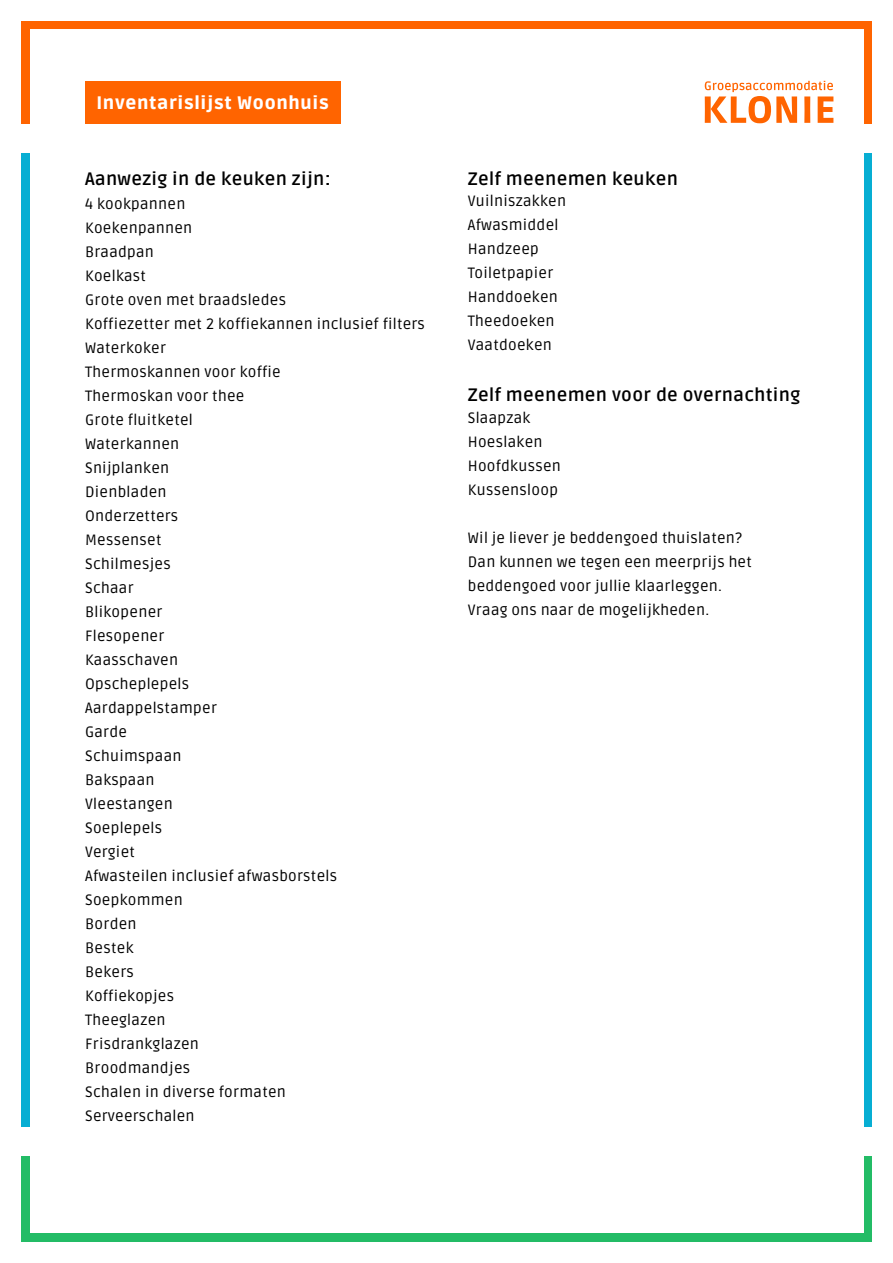
<style>
.page{position:relative;width:893px;height:1263px;background:#fff}
.page>*{position:absolute;margin:0;border:0;box-sizing:border-box;transform-origin:0 0}
.t1{font:700 18px "Ruda";letter-spacing:.02em;color:#000}
.t2{font:900 18px "Ruda";letter-spacing:.04em;color:#fff}
.t3{font:15px/24px "Ruda";letter-spacing:.02em;color:#000}
</style>
<div class="page">
<div style="left:21px;top:21px;width:851px;height:102px;background:#ff6400"></div>
<div style="left:21px;top:153px;width:851px;height:974px;background:#07aed3"></div>
<div style="left:21px;top:1157px;width:851px;height:85px;background:#23bc66"></div>
<div style="left:30px;top:30px;width:833px;height:1203px;background:#fff"></div>
<svg style="left:705px;top:81px;width:128px;height:42px"></svg>
<div style="left:85px;top:81px;width:255px;height:42px;background:#ff6400"></div>
<p class="t2" style="left:96px;top:92px;width:234px">Inventarislijst Woonhuis</p>
<p class="t1" style="left:85px;top:168px;width:247px">Aanwezig in de keuken zijn:</p>
<p class="t3" style="left:85px;top:192px;width:341px">4 kookpannen<br>Koekenpannen<br>Braadpan<br>Koelkast<br>Grote oven met braadsledes<br>Koffiezetter met 2 koffiekannen inclusief filters<br>Waterkoker<br>Thermoskannen voor koffie<br>Thermoskan voor thee<br>Grote fluitketel<br>Waterkannen<br>Snijplanken<br>Dienbladen<br>Onderzetters<br>Messenset<br>Schilmesjes<br>Schaar<br>Blikopener<br>Flesopener<br>Kaasschaven<br>Opscheplepels<br>Aardappelstamper<br>Garde<br>Schuimspaan<br>Bakspaan<br>Vleestangen<br>Soeplepels<br>Vergiet<br>Afwasteilen inclusief afwasborstels<br>Soepkommen<br>Borden<br>Bestek<br>Bekers<br>Koffiekopjes<br>Theeglazen<br>Frisdrankglazen<br>Broodmandjes<br>Schalen in diverse formaten<br>Serveerschalen</p>
<p class="t1" style="left:468px;top:168px;width:212px">Zelf meenemen keuken</p>
<p class="t3" style="left:468px;top:189px;width:100px">Vuilniszakken<br>Afwasmiddel<br>Handzeep<br>Toiletpapier<br>Handdoeken<br>Theedoeken<br>Vaatdoeken</p>
<p class="t1" style="left:468px;top:385px;width:334px">Zelf meenemen voor de overnachting</p>
<p class="t3" style="left:468px;top:406px;width:95px">Slaapzak<br>Hoeslaken<br>Hoofdkussen<br>Kussensloop</p>
<p class="t3" style="left:468px;top:526px;width:286px">Wil je liever je beddengoed thuislaten?<br>Dan kunnen we tegen een meerprijs het beddengoed voor jullie klaarleggen.<br>Vraag ons naar de mogelijkheden.</p>
</div>
